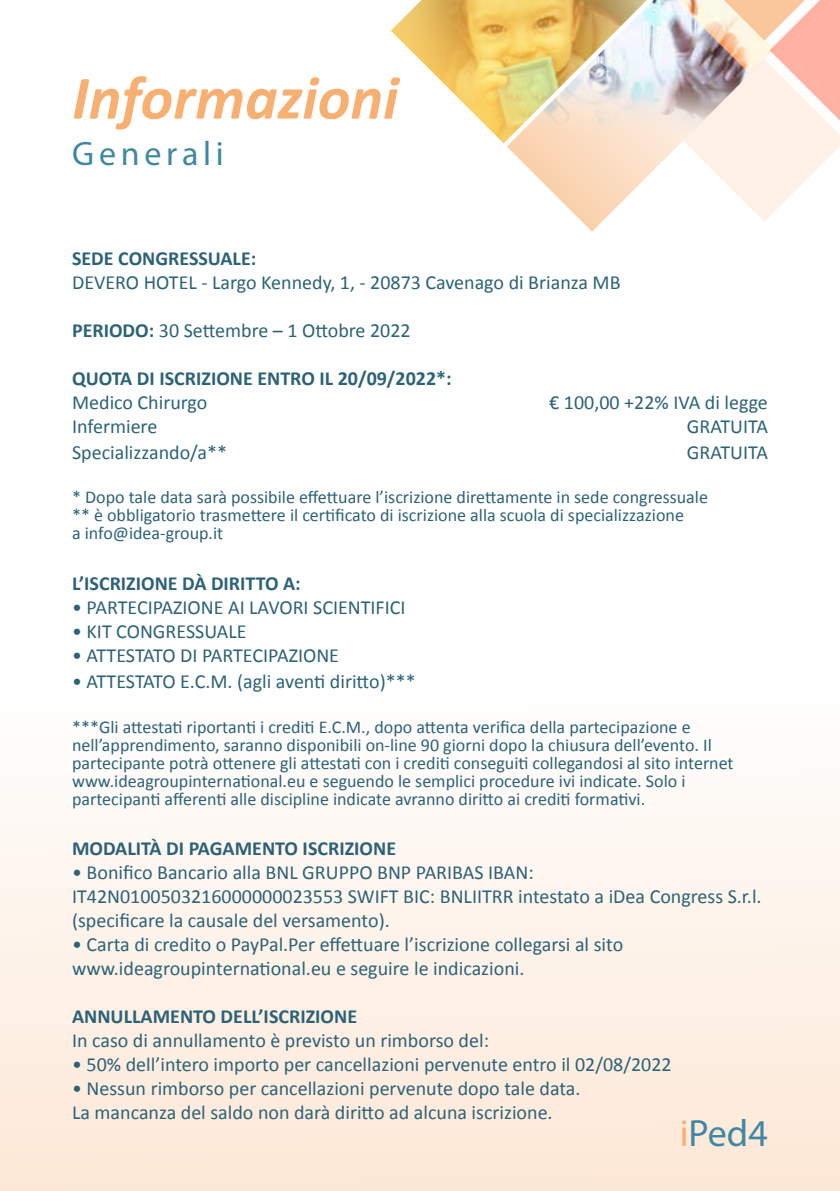
<style>
.page{position:relative;width:840px;height:1191px;background:#fff}
.page>*{position:absolute;margin:0;border:0;box-sizing:border-box;transform-origin:0 0}
.t1{font:italic 700 62px "Calibri";color:#f8b072}
.t2{font:38px "Myriad Pro";color:#4087a4}
.t3{font:34px "Myriad Pro";letter-spacing:.14em;color:#4087a4}
.t4{font:20px/24px "Calibri";color:#2c6277}
.t5{font:700 20px "Calibri";color:#2c6277}
.t6{font:18px/18px "Calibri";color:#2c6277}
.s1{font-weight:700}
.s2{color:#f8b072}
</style>
<div class="page">
<svg style="left:391px;top:0;width:448px;height:222px"></svg>
<div style="left:0;top:584px;width:839px;height:607px;background:linear-gradient(to bottom,#fff,#fde8d7)"></div>
<h1 class="t1" style="left:72px;top:59px;width:327px">Informazioni</h1>
<h3 class="t3" style="left:72px;top:132px;width:153px">Generali</h3>
<p class="t5" style="left:72px;top:245px;width:186px">SEDE CONGRESSUALE:</p>
<p class="t4" style="left:72px;top:270px;width:549px">DEVERO HOTEL - Largo Kennedy, 1, - 20873 Cavenago di Brianza MB</p>
<p class="t4" style="left:72px;top:318px;width:340px"><span class="s1">PERIODO:</span> 30 Settembre – 1 Ottobre 2022</p>
<p class="t5" style="left:72px;top:365px;width:381px">QUOTA DI ISCRIZIONE ENTRO IL 20/09/2022*:</p>
<p class="t4" style="left:72px;top:390px;width:137px">Medico Chirurgo</p>
<p class="t4" style="left:549px;top:390px;width:220px">€ 100,00 +22% IVA di legge</p>
<p class="t4" style="left:72px;top:414px;width:87px">Infermiere</p>
<p class="t4" style="left:686px;top:414px;width:82px">GRATUITA</p>
<p class="t4" style="left:72px;top:440px;width:156px">Specializzando/a**</p>
<p class="t4" style="left:686px;top:440px;width:82px">GRATUITA</p>
<p class="t6" style="left:72px;top:488px;width:637px">* Dopo tale data sarà possibile effettuare l’iscrizione direttamente in sede congressuale ** è obbligatorio trasmettere il certificato di iscrizione alla scuola di specializzazione<br>a info@idea-group.it</p>
<p class="t5" style="left:72px;top:570px;width:230px">L’ISCRIZIONE DÀ DIRITTO A:</p>
<p class="t4" style="left:72px;top:595px;width:335px">• PARTECIPAZIONE AI LAVORI SCIENTIFICI</p>
<p class="t4" style="left:72px;top:619px;width:176px">• KIT CONGRESSUALE</p>
<p class="t4" style="left:72px;top:643px;width:268px">• ATTESTATO DI PARTECIPAZIONE</p>
<p class="t4" style="left:72px;top:669px;width:345px">• ATTESTATO E.C.M. (agli aventi diritto)***</p>
<p class="t6" style="left:72px;top:718px;width:662px">***Gli attestati riportanti i crediti E.C.M., dopo attenta verifica della partecipazione e nell’apprendimento, saranno disponibili on-line 90 giorni dopo la chiusura dell’evento. Il partecipante potrà ottenere gli attestati con i crediti conseguiti collegandosi al sito internet www.ideagroupinternational.eu e seguendo le semplici procedure ivi indicate. Solo i partecipanti afferenti alle discipline indicate avranno diritto ai crediti formativi.</p>
<p class="t5" style="left:72px;top:835px;width:325px">MODALITÀ DI PAGAMENTO ISCRIZIONE</p>
<p class="t4" style="left:72px;top:860px;width:690px">• Bonifico Bancario alla BNL GRUPPO BNP PARIBAS IBAN:<br>IT42N0100503216000000023553 SWIFT BIC: BNLIITRR intestato a iDea Congress S.r.l. (specificare la causale del versamento).</p>
<p class="t4" style="left:72px;top:932px;width:552px">• Carta di credito o PayPal.Per effettuare l’iscrizione collegarsi al sito www.ideagroupinternational.eu e seguire le indicazioni.</p>
<p class="t5" style="left:72px;top:1003px;width:286px">ANNULLAMENTO DELL’ISCRIZIONE</p>
<p class="t4" style="left:72px;top:1028px;width:418px">In caso di annullamento è previsto un rimborso del:</p>
<p class="t4" style="left:72px;top:1052px;width:600px">• 50% dell’intero importo per cancellazioni pervenute entro il 02/08/2022</p>
<p class="t4" style="left:72px;top:1076px;width:509px">• Nessun rimborso per cancellazioni pervenute dopo tale data.<br>La mancanza del saldo non darà diritto ad alcuna iscrizione.</p>
<h2 class="t2" style="left:679px;top:1110px;width:90px"><span class="s2">i</span>Ped4</h2>
</div>
